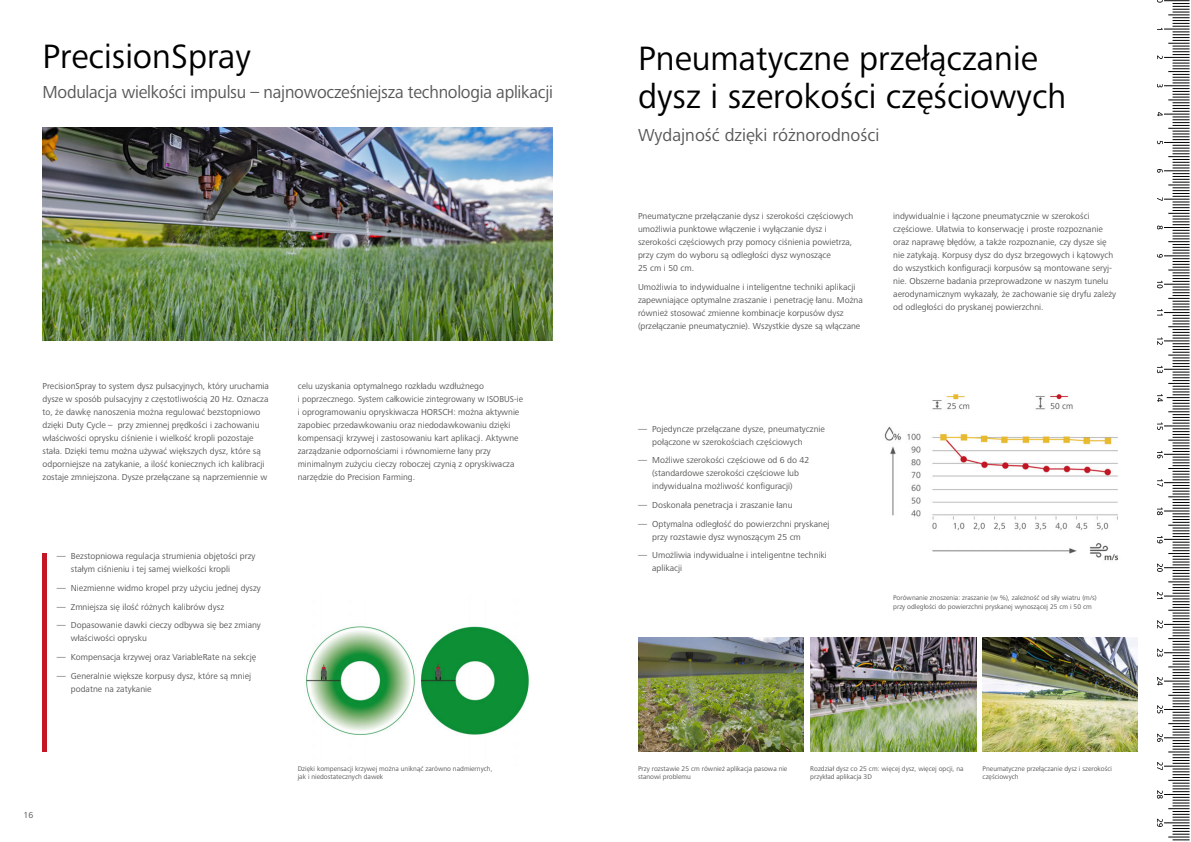
<style>
.page{position:relative;width:1191px;height:842px;background:#fff}
.page>*{position:absolute;margin:0;border:0;box-sizing:border-box;transform-origin:0 0}
.A_HEAD{font:35px/38px "Frutiger Next LTW1 G";color:#000}
.t1{font:18px "Frutiger Next LTW1 G";letter-spacing:-.015em;color:#575756}
.t2{font:9px/13px "Frutiger Next LTW1 G";color:#575756}
.t3{font:7px/8.5px "Frutiger Next LTW1 G";color:#575756}
</style>
<div class="page">
<hr style="left:43px;top:553px;width:4px;height:198px;background:#c31727">
<img style="left:306px;top:626px;width:223px;height:109px">
<img style="left:43px;top:128px;width:510px;height:212px">
<img style="left:982px;top:638px;width:156px;height:113px">
<img style="left:810px;top:638px;width:166px;height:113px">
<img style="left:638px;top:638px;width:166px;height:113px">
<svg style="left:1157px;top:0;width:32px;height:841px"></svg>
<img style="left:884px;top:394px;width:235px;height:167px">
<p class="A_HEAD" style="left:43px;top:38px;width:210px">PrecisionSpray</p>
<p class="t1" style="left:43px;top:82px;width:512px">Modulacja wielkości impulsu – najnowocześniejsza technologia aplikacji</p>
<p class="t2" style="left:43px;top:380px;width:228px">PrecisionSpray to system dysz pulsacyjnych, który uruchamia dysze w sposób pulsacyjny z częstotliwością 20 Hz. Oznacza to, że dawkę nanoszenia można regulować bezstopniowo dzięki Duty Cycle – przy zmiennej prędkości i zachowaniu właściwości oprysku ciśnienie i wielkość kropli pozostaje stała. Dzięki temu można używać większych dysz, które są odporniejsze na zatykanie, a ilość koniecznych ich kalibracji zostaje zmniejszona. Dysze przełączane są naprzemiennie w</p>
<p class="t2" style="left:298px;top:380px;width:227px">celu uzyskania optymalnego rozkładu wzdłużnego<br>i poprzecznego. System całkowicie zintegrowany w ISOBUS-ie i oprogramowaniu opryskiwacza HORSCH: można aktywnie zapobiec przedawkowaniu oraz niedodawkowaniu dzięki kompensacji krzywej i zastosowaniu kart aplikacji. Aktywne zarządzanie odpornościami i równomierne łany przy minimalnym zużyciu cieczy roboczej czynią z opryskiwacza narzędzie do Precision Farming.</p>
<p class="t2" style="left:71px;top:550px;width:186px;text-indent:-14px">― Bezstopniowa regulacja strumienia objętości przy stałym ciśnieniu i tej samej wielkości kropli</p>
<p class="t2" style="left:57px;top:582px;width:206px">― Niezmienne widmo kropel przy użyciu jednej dyszy</p>
<p class="t2" style="left:57px;top:600px;width:169px">― Zmniejsza się ilość różnych kalibrów dysz</p>
<p class="t2" style="left:71px;top:619px;width:192px;text-indent:-14px">― Dopasowanie dawki cieczy odbywa się bez zmiany właściwości oprysku</p>
<p class="t2" style="left:57px;top:651px;width:201px">― Kompensacja krzywej oraz VariableRate na sekcję</p>
<p class="t2" style="left:71px;top:669px;width:182px;text-indent:-14px">― Generalnie większe korpusy dysz, które są mniej podatne na zatykanie</p>
<p class="t2" style="left:23px;top:809px;width:11px">16</p>
<p class="t3" style="left:298px;top:764px;width:196px">Dzięki kompensacji krzywej można uniknąć zarówno nadmiernych, jak i niedostatecznych dawek</p>
<p class="A_HEAD" style="left:638px;top:40px;width:430px">Pneumatyczne przełączanie dysz i szerokości częściowych</p>
<p class="t1" style="left:638px;top:124px;width:243px">Wydajność dzięki różnorodności</p>
<p class="t2" style="left:638px;top:210px;width:217px">Pneumatyczne przełączanie dysz i szerokości częściowych umożliwia punktowe włączenie i wyłączanie dysz i szerokości częściowych przy pomocy ciśnienia powietrza, przy czym do wyboru są odległości dysz wynoszące<br>25 cm i 50 cm.</p>
<p class="t2" style="left:638px;top:281px;width:226px">Umożliwia to indywidualne i inteligentne techniki aplikacji zapewniające optymalne zraszanie i penetrację łanu. Można również stosować zmienne kombinacje korpusów dysz (przełączanie pneumatycznie). Wszystkie dysze są włączane</p>
<p class="t2" style="left:893px;top:210px;width:224px">indywidualnie i łączone pneumatycznie w szerokości częściowe. Ułatwia to konserwację i proste rozpoznanie oraz naprawę błędów, a także rozpoznanie, czy dysze się nie zatykają. Korpusy dysz do dysz brzegowych i kątowych do wszystkich konfiguracji korpusów są montowane seryj&shy;nie. Obszerne badania przeprowadzone w naszym tunelu aerodynamicznym wykazały, że zachowanie się dryfu zależy od odległości do pryskanej powierzchni.</p>
<p class="t2" style="left:652px;top:422px;width:174px;text-indent:-14px">― Pojedyncze przełączane dysze, pneumatycznie połączone w szerokościach częściowych</p>
<p class="t2" style="left:638px;top:454px;width:173px;text-align:center">― Możliwe szerokości częściowe od 6 do 42 (standardowe szerokości częściowe lub indywidualna możliwość konfiguracji)</p>
<p class="t2" style="left:638px;top:499px;width:156px">― Doskonała penetracja i zraszanie łanu</p>
<p class="t2" style="left:652px;top:517px;width:179px;text-indent:-14px">― Optymalna odległość do powierzchni pryskanej przy rozstawie dysz wynoszącym 25 cm</p>
<p class="t2" style="left:652px;top:549px;width:176px;text-indent:-14px">― Umożliwia indywidualne i inteligentne techniki aplikacji</p>
<p class="t3" style="left:893px;top:594px;width:205px">Porównanie znoszenia: zraszanie (w %), zależność od siły wiatru (m/s) przy odległości do powierzchni pryskanej wynoszącej 25 cm i 50 cm</p>
<p class="t3" style="left:810px;top:764px;width:155px">Rozdział dysz co 25 cm: więcej dysz, więcej opcji, na przykład aplikacja 3D</p>
<p class="t3" style="left:638px;top:764px;width:151px">Przy rozstawie 25 cm również aplikacja pasowa nie stanowi problemu</p>
<p class="t3" style="left:982px;top:764px;width:131px">Pneumatyczne przełączanie dysz i szerokości częściowych</p>
</div>
